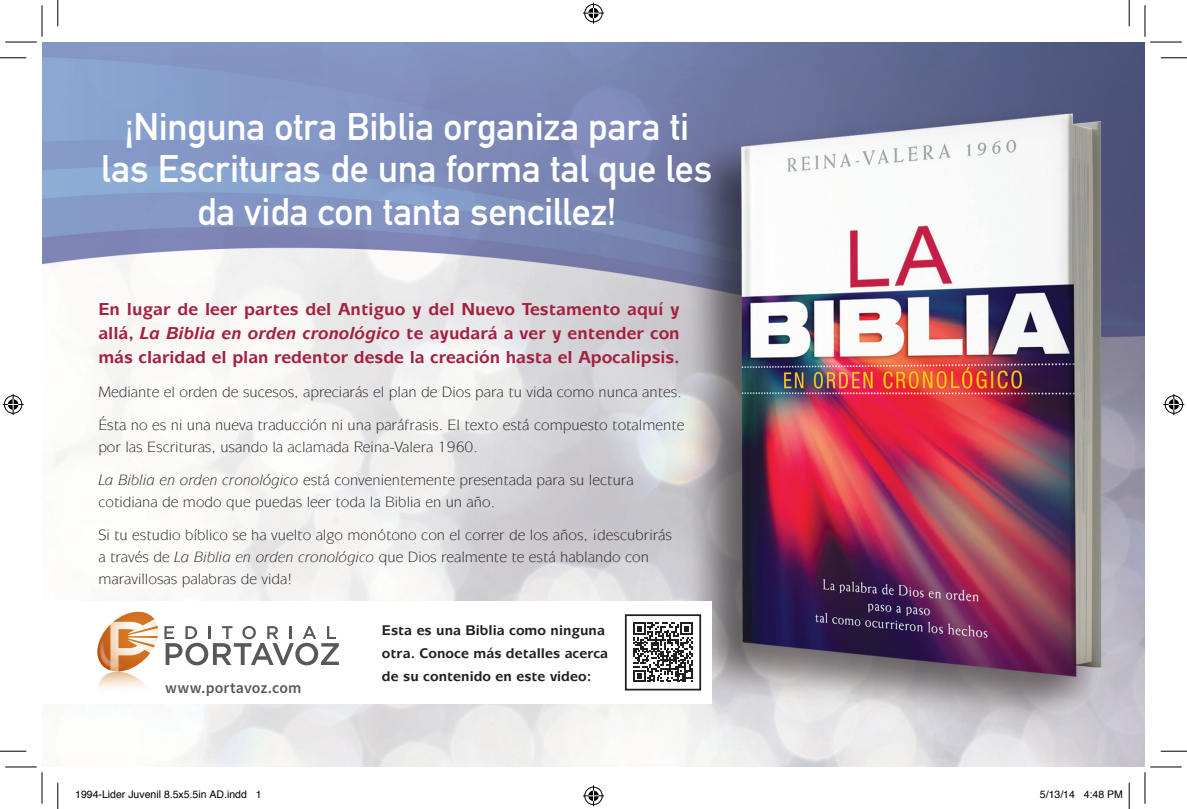
<style>
.page{position:relative;width:1187px;height:809px;background:#fff}
.page>*{position:absolute;margin:0;border:0;box-sizing:border-box;transform-origin:0 0}
.t1{font:37.8px/42.5px "DIN Mittelschrift Std";letter-spacing:-.005em;color:#fff;text-align:center}
.t2{font:700 17.32px/23.6px "Mixage IT Cby BT";color:#a5203e;text-align:justify}
.t3{font:600 15.75px "Source Sans Pro";letter-spacing:.01em;color:#58585a}
.t4{font:15.05px/21.9px "Mixage IT Cby BT";color:#231f20}
.t5{font:700 14px/22.8px "Mixage IT Cby BT";color:#231f20}
.t6{font:10.5px "Helvetica";color:#000}
.s1{font-style:italic}
</style>
<div class="page">
<img style="left:42px;top:42px;width:1102px;height:724px">
<div style="left:42px;top:601px;width:669px;height:102px;background:#fff"></div>
<svg style="left:633px;top:622px;width:60px;height:60px"></svg>
<div style="left:625px;top:614px;width:76px;height:76px;border:2px solid #231f20"></div>
<svg style="left:93px;top:703px;width:65px;height:16px"></svg>
<img style="left:97px;top:611px;width:61px;height:78px">
<svg style="left:164px;top:626px;width:175px;height:39px"></svg>
<svg style="left:0;top:57px;width:26px;height:1px"></svg>
<svg style="left:1160px;top:57px;width:26px;height:1px"></svg>
<svg style="left:0;top:750px;width:26px;height:1px"></svg>
<svg style="left:1160px;top:750px;width:26px;height:1px"></svg>
<svg style="left:57px;top:0;width:1px;height:26px"></svg>
<svg style="left:57px;top:782px;width:1px;height:26px"></svg>
<svg style="left:1128px;top:0;width:1px;height:26px"></svg>
<svg style="left:1128px;top:782px;width:1px;height:26px"></svg>
<hr style="left:5px;top:42px;width:32px;height:1px;background:#000">
<hr style="left:1150px;top:42px;width:31px;height:1px;background:#000">
<hr style="left:5px;top:766px;width:32px;height:1px;background:#000">
<hr style="left:1150px;top:766px;width:31px;height:1px;background:#000">
<hr style="left:42px;top:5px;width:1px;height:32px;background:#000">
<hr style="left:42px;top:772px;width:1px;height:31px;background:#000">
<hr style="left:1144px;top:5px;width:1px;height:32px;background:#000">
<hr style="left:1144px;top:772px;width:1px;height:31px;background:#000">
<svg style="left:583px;top:3px;width:21px;height:21px"></svg>
<svg style="left:583px;top:785px;width:21px;height:21px"></svg>
<svg style="left:3px;top:394px;width:21px;height:21px"></svg>
<svg style="left:1163px;top:394px;width:21px;height:21px"></svg>
<h1 class="t1" style="left:101px;top:105px;width:612px">¡Ninguna otra Biblia organiza para ti las Escrituras de una forma tal que les da vida con tanta sencillez!</h1>
<p class="t2" style="left:98px;top:297px;width:583px">En lugar de leer partes del Antiguo y del Nuevo Testamento aquí y allá, <span class="s1">La Biblia en orden cronológico</span> te ayudará a ver y entender con más claridad el plan redentor desde la creación hasta el Apocalipsis.</p>
<p class="t4" style="left:98px;top:381px;width:585px">Mediante el orden de sucesos, apreciarás el plan de Dios para tu vida como nunca antes.</p>
<p class="t4" style="left:98px;top:414px;width:587px">Ésta no es ni una nueva traducción ni una paráfrasis. El texto está compuesto totalmente por las Escrituras, usando la aclamada Reina-Valera 1960.</p>
<p class="t4" style="left:98px;top:469px;width:537px"><span class="s1">La Biblia en orden cronológico</span> está convenientemente presentada para su lectura cotidiana de modo que puedas leer toda la Biblia en un año.</p>
<p class="t4" style="left:98px;top:524px;width:575px">Si tu estudio bíblico se ha vuelto algo monótono con el correr de los años, ¡descubrirás a través de <span class="s1">La Biblia en orden cronológico</span> que Dios realmente te está hablando con maravillosas palabras de vida!</p>
<p class="t5" style="left:382px;top:618px;width:228px">Esta es una Biblia como ninguna otra. Conoce más detalles acerca de su contenido en este video:</p>
<p class="t3" style="left:165px;top:677px;width:138px">www.portavoz.com</p>
<p class="t6" style="left:75px;top:786px;width:188px">1994-Lider Juvenil 8.5x5.5in AD.indd 1</p>
<p class="t6" style="left:1040px;top:786px;width:84px">5/13/14 4:48 PM</p>
</div>
